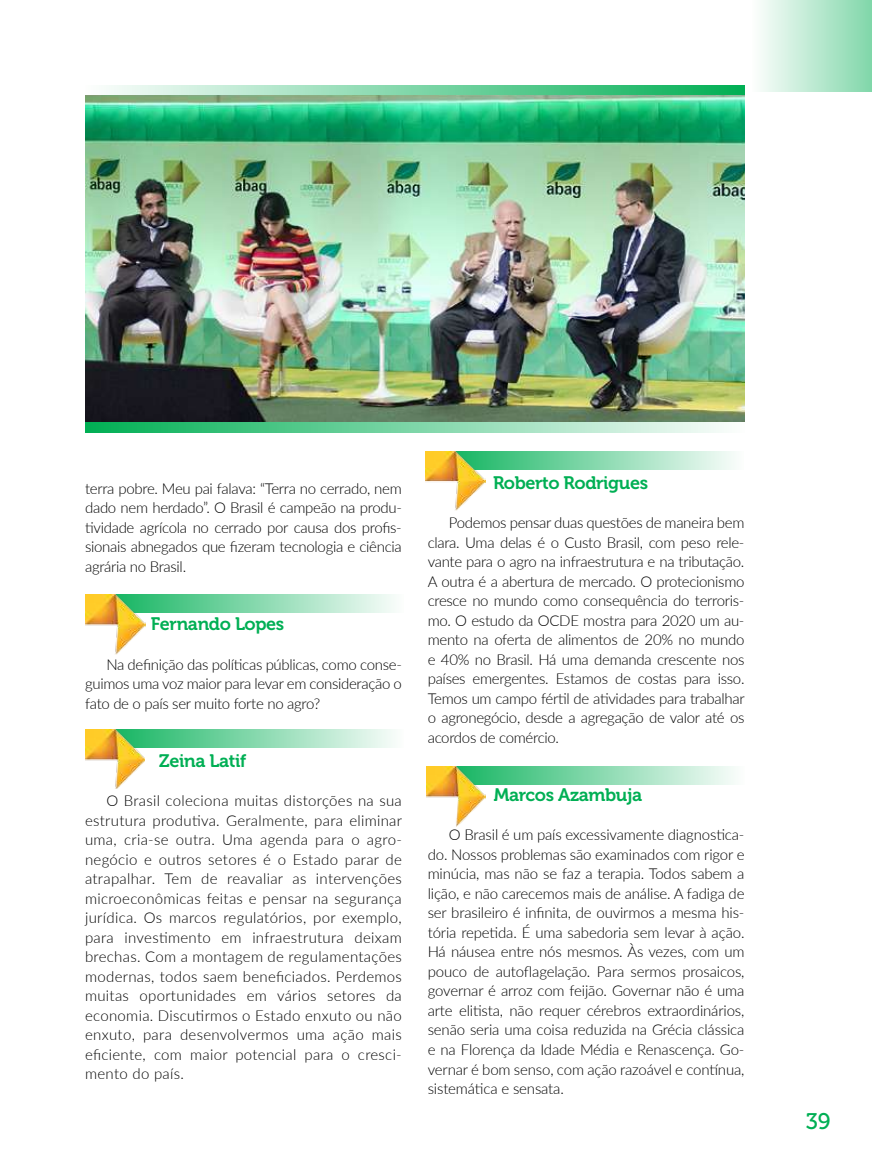
<style>
.page{position:relative;width:872px;height:1170px;background:#fff}
.page>*{position:absolute;margin:0;border:0;box-sizing:border-box;transform-origin:0 0}
.t1{font:22.5px "Museo 500";color:#00af54}
.t2{font:18px "Museo 700";letter-spacing:-.02em;color:#00af54}
.t3{font:300 15px/19.5px "Lato";letter-spacing:-.02em;color:#000;text-align:justify}
</style>
<div class="page">
<div style="left:752px;top:0;width:120px;height:91px;background:linear-gradient(to right,#fdfefd,#81d7aa)"></div>
<svg style="left:85px;top:421px;width:659px;height:12px;background:#7acca0"></svg>
<div style="left:85px;top:85px;width:659px;height:18px;background:linear-gradient(to right,#fdfefd,#00af54)"></div>
<img style="left:85px;top:95px;width:659px;height:326px">
<svg style="left:145px;top:729px;width:248px;height:18px;background:#91dcb4"></svg>
<img style="left:86px;top:729px;width:59px;height:59px">
<svg style="left:145px;top:594px;width:249px;height:18px;background:#91dcb4"></svg>
<img style="left:86px;top:594px;width:59px;height:60px">
<svg style="left:426px;top:766px;width:308px;height:18px;background:#91dbb3"></svg>
<img style="left:426px;top:767px;width:59px;height:59px">
<svg style="left:485px;top:451px;width:249px;height:18px;background:#91dcb4"></svg>
<img style="left:426px;top:451px;width:59px;height:59px">
<p class="t3" style="left:85px;top:478px;width:318px">terra pobre. Meu pai falava: “Terra no cerrado, nem dado nem herdado”. O Brasil é campeão na produ&shy;tividade agrícola no cerrado por causa dos profis&shy;sionais abnegados que fizeram tecnologia e ciência agrária no Brasil.</p>
<p class="t2" style="left:151px;top:614px;width:135px">Fernando Lopes</p>
<p class="t3" style="left:85px;top:653px;width:318px;text-indent:21px">Na definição das políticas públicas, como conse&shy;guimos uma voz maior para levar em consideração o fato de o país ser muito forte no agro?</p>
<p class="t2" style="left:159px;top:750px;width:89px">Zeina Latif</p>
<p class="t3" style="left:85px;top:790px;width:318px;text-indent:21px">O Brasil coleciona muitas distorções na sua estrutura produtiva. Geralmente, para eliminar uma, cria-se outra. Uma agenda para o agro&shy;negócio e outros setores é o Estado parar de atrapalhar. Tem de reavaliar as intervenções microeconômicas feitas e pensar na segurança jurídica. Os marcos regulatórios, por exemplo, para investimento em infraestrutura deixam brechas. Com a montagem de regulamentações modernas, todos saem beneficiados. Perdemos muitas oportunidades em vários setores da economia. Discutirmos o Estado enxuto ou não enxuto, para desenvolvermos uma ação mais eficiente, com maior potencial para o cresci&shy;mento do país.</p>
<p class="t2" style="left:493px;top:473px;width:157px">Roberto Rodrigues</p>
<p class="t3" style="left:428px;top:512px;width:318px;text-indent:21px">Podemos pensar duas questões de maneira bem clara. Uma delas é o Custo Brasil, com peso rele&shy;vante para o agro na infraestrutura e na tributação.<br>A outra é a abertura de mercado. O protecionismo cresce no mundo como consequência do terroris&shy;mo. O estudo da OCDE mostra para 2020 um au&shy;mento na oferta de alimentos de 20% no mundo e 40% no Brasil. Há uma demanda crescente nos países emergentes. Estamos de costas para isso.<br>Temos um campo fértil de atividades para trabalhar o agronegócio, desde a agregação de valor até os acordos de comércio.</p>
<p class="t2" style="left:494px;top:785px;width:150px">Marcos Azambuja</p>
<p class="t3" style="left:428px;top:824px;width:318px;text-indent:21px">O Brasil é um país excessivamente diagnostica&shy;do. Nossos problemas são examinados com rigor e minúcia, mas não se faz a terapia. Todos sabem a lição, e não carecemos mais de análise. A fadiga de ser brasileiro é infinita, de ouvirmos a mesma his&shy;tória repetida. É uma sabedoria sem levar à ação.<br>Há náusea entre nós mesmos. Às vezes, com um pouco de autoflagelação. Para sermos prosaicos, governar é arroz com feijão. Governar não é uma arte elitista, não requer cérebros extraordinários, senão seria uma coisa reduzida na Grécia clássica e na Florença da Idade Média e Renascença. Go&shy;vernar é bom senso, com ação razoável e contínua, sistemática e sensata.</p>
<h1 class="t1" style="left:806px;top:1108px;width:26px">39</h1>
</div>
